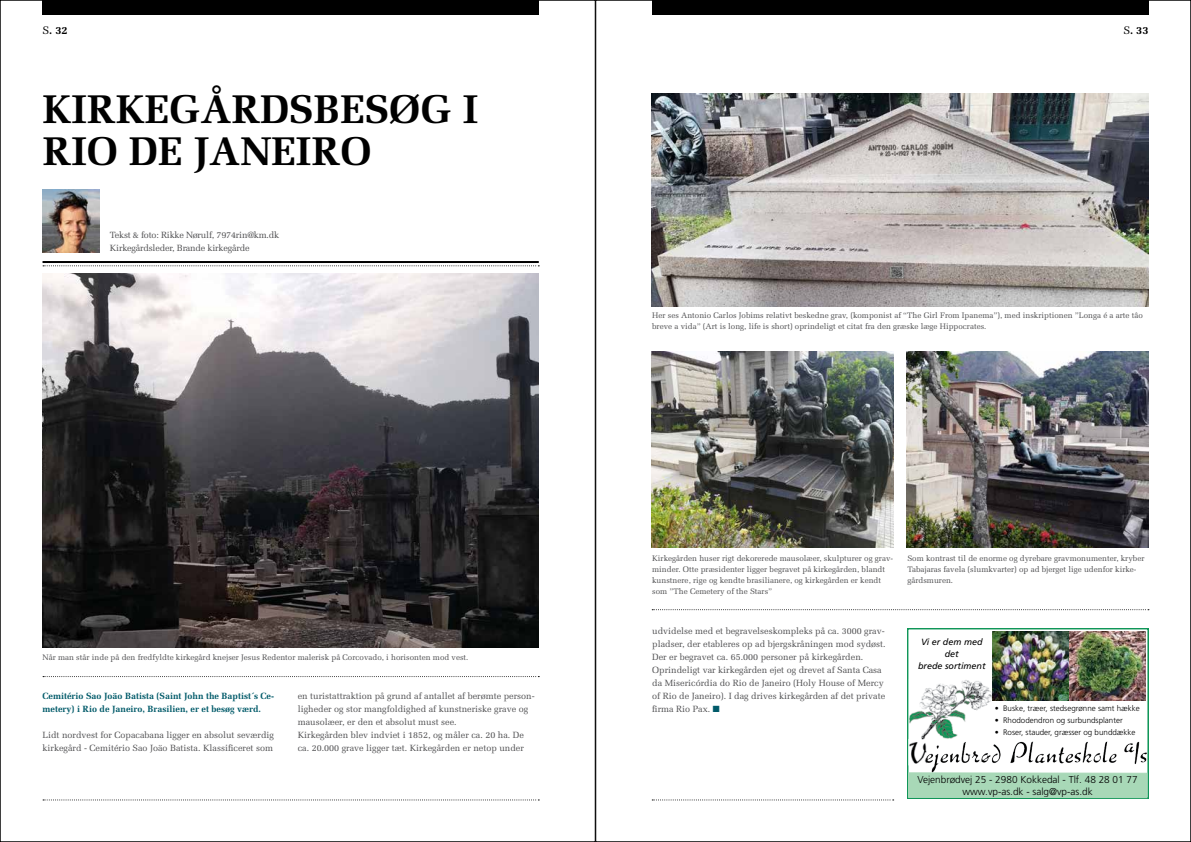
<style>
.page{position:relative;width:1191px;height:842px;background:#fff}
.page>*{position:absolute;margin:0;border:0;box-sizing:border-box;transform-origin:0 0}
.t1{font:700 40px/42px "Melior";color:#000}
.t2{font:700 11px "Melior";color:#000}
.t3{font:300 10px/12px "Frutiger";color:#000;text-align:center}
.t4{font:9px/13px "Melior";color:#4d4d4f}
.t5{font:700 9px/13px "Melior";color:#005a69}
.t6{font:9px/13px "Melior";letter-spacing:-.02em;color:#4d4d4f}
.t7{font:italic 9px/12px "Frutiger";color:#000;text-align:center}
.t8{font:8px/11px "Melior";color:#4d4d4f}
.t9{font:300 8px "Frutiger";color:#000}
.s1{font-weight:400}
.s2{color:#005a69}
</style>
<div class="page">
<div style="left:43px;top:0;width:496px;height:14px;background:#000"></div>
<svg style="left:43px;top:799px;width:496px;height:1px"></svg>
<div style="left:652px;top:0;width:496px;height:14px;background:#000"></div>
<svg style="left:652px;top:799px;width:241px;height:1px"></svg>
<svg style="left:652px;top:609px;width:497px;height:1px"></svg>
<svg style="left:43px;top:676px;width:496px;height:1px"></svg>
<hr style="left:43px;top:261px;width:496px;height:2px;background:#000">
<svg style="left:43px;top:265px;width:496px;height:1px"></svg>
<img style="left:43px;top:274px;width:496px;height:374px">
<img style="left:651px;top:351px;width:242px;height:197px">
<img style="left:907px;top:351px;width:241px;height:197px">
<img style="left:651px;top:94px;width:497px;height:212px">
<img style="left:43px;top:190px;width:56px;height:62px">
<svg style="left:907px;top:628px;width:241px;height:144px"></svg>
<div style="left:907px;top:772px;width:241px;height:26px;background:#a8d8b7"></div>
<img style="left:907px;top:677px;width:240px;height:96px">
<img style="left:992px;top:631px;width:154px;height:69px">
<p class="t2" style="left:43px;top:23px;width:27px"><span class="s1">S</span>. 32</p>
<p class="t2" style="left:1123px;top:23px;width:27px"><span class="s1">S</span>. 33</p>
<h1 class="t1" style="left:43px;top:89px;width:437px">KIRKEGÅRDSBESØG I<br>RIO DE JANEIRO</h1>
<p class="t6" style="left:110px;top:228px;width:171px">Tekst &amp; foto: Rikke Nørulf, 7974rin@km.dk<br>Kirkegårdsleder, Brande kirkegårde</p>
<p class="t8" style="left:43px;top:652px;width:427px">Når man står inde på den fredfyldte kirkegård knejser Jesus Redentor malerisk på Corcovado, i horisonten mod vest.</p>
<p class="t5" style="left:43px;top:689px;width:233px">Cemitério Sao Joäo Batista (Saint John the Baptist´s Ce&shy;metery) i Rio de Janeiro, Brasilien, er et besøg værd.</p>
<p class="t4" style="left:43px;top:728px;width:233px">Lidt nordvest for Copacabana ligger en absolut seværdig kirkegård - Cemitério Sao Joäo Batista. Klassificeret som</p>
<p class="t4" style="left:298px;top:689px;width:238px">en turistattraktion på grund af antallet af berømte person&shy;ligheder og stor mangfoldighed af kunstneriske grave og mausolæer, er den et absolut must see.<br>Kirkegården blev indviet i 1852, og måler ca. 20 ha. De ca. 20.000 grave ligger tæt. Kirkegården er netop under</p>
<p class="t8" style="left:652px;top:310px;width:492px">Her ses Antonio Carlos Jobims relativt beskedne grav, (komponist af “The Girl From Ipanema”), med inskriptionen ”Longa é a arte tâo breve a vida” (Art is long, life is short) oprindeligt et citat fra den græske læge Hippocrates.</p>
<p class="t8" style="left:652px;top:553px;width:242px">Kirkegården huser rigt dekorerede mausolæer, skulpturer og grav&shy;minder. Otte præsidenter ligger begravet på kirkegården, blandt kunstnere, rige og kendte brasilianere, og kirkegården er kendt som ”The Cemetery of the Stars”</p>
<p class="t8" style="left:907px;top:553px;width:238px">Som kontrast til de enorme og dyrebare gravmonumenter, kryber<br>Tabajaras favela (slumkvarter) op ad bjerget lige udenfor kirke&shy;gårdsmuren.</p>
<p class="t4" style="left:652px;top:624px;width:235px">udvidelse med et begravelseskompleks på ca. 3000 grav&shy;pladser, der etableres op ad bjergskråningen mod sydøst.<br>Der er begravet ca. 65.000 personer på kirkegården.<br>Oprindeligt var kirkegården ejet og drevet af Santa Casa da Misericórdia do Rio de Janeiro (Holy House of Mercy of Rio de Janeiro). I dag drives kirkegården af det private firma Rio Pax. <span class="s2">■</span></p>
<p class="t7" style="left:918px;top:636px;width:69px">Vi er dem med det<br>brede sortiment</p>
<p class="t9" style="left:994px;top:704px;width:147px">• Buske, træer, stedsegrønne samt hække</p>
<p class="t9" style="left:994px;top:716px;width:129px">• Rhododendron og surbundsplanter</p>
<p class="t9" style="left:994px;top:728px;width:142px">• Roser, stauder, græsser og bunddække</p>
<p class="t3" style="left:917px;top:774px;width:222px">Vejenbrødvej 25 - 2980 Kokkedal - Tlf. 48 28 01 77 www.vp-as.dk - salg@vp-as.dk</p>
</div>
